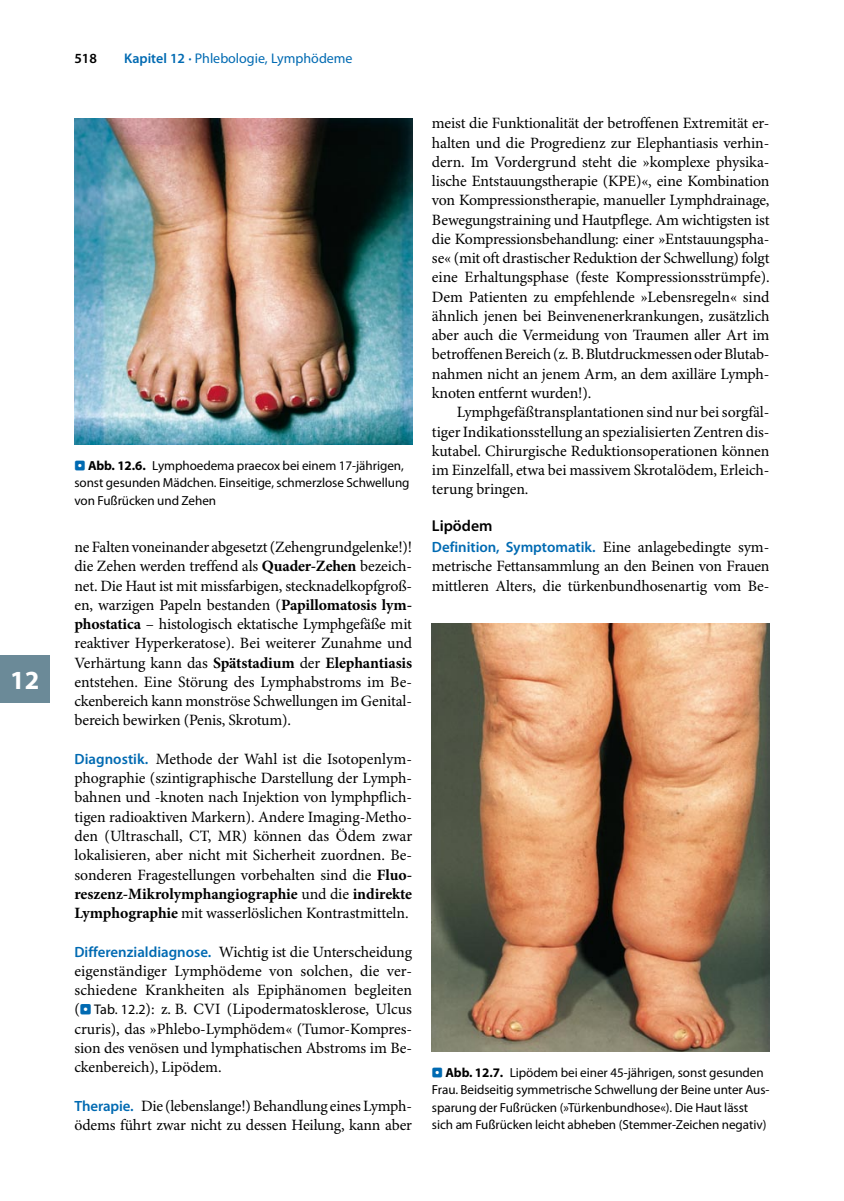
<style>
.page{position:relative;width:844px;height:1201px;background:#fff}
.page>*{position:absolute;margin:0;border:0;box-sizing:border-box;transform-origin:0 0}
.t1{font:700 26.25px "Myriad Pro";color:#fff}
.t2{font:15.75px/19.2px "Minion Pro";letter-spacing:-.01em;color:#000;text-align:justify}
.t3{font:600 15.75px "Myriad Pro";color:#000}
.t4{font:600 14.88px "Myriad Pro";color:#006ab2}
.t5{font:14px "Myriad Pro";color:#006ab2}
.t6{font:600 14px "Myriad Pro";color:#000}
.t7{font:13.12px/17.5px "Myriad Pro";letter-spacing:-.005em;color:#000}
.s1{font-weight:600}
.s2{font-family:"Blik Buttons";color:#006ab2}
.s3{font-weight:700}
.s4{font-family:"Myriad Pro";font-weight:600;font-size:14.88px;color:#006ab2}
.s5{font-family:"Blik Buttons";font-size:14px;color:#006ab2}
.s6{font-family:"Myriad Pro";font-size:14px}
.s7{font-family:"Minion Pro";font-weight:400;font-size:15.75px;color:#000}
</style>
<div class="page">
<div style="left:0;top:655px;width:50px;height:47px;background:#6b8a98"></div>
<img style="left:74px;top:118px;width:338px;height:326px">
<img style="left:432px;top:623px;width:337px;height:428px">
<h1 class="t1" style="left:10px;top:665px;width:31px">12</h1>
<p class="t6" style="left:74px;top:50px;width:24px">518</p>
<p class="t5" style="left:124px;top:50px;width:230px"><span class="s1">Kapitel 12 ·</span> Phlebologie, Lymphödeme</p>
<p class="t7" style="left:74px;top:457px;width:336px"><span class="s2">.</span> <span class="s3">Abb. 12.6.</span> Lymphoedema praecox bei einem 17-jährigen, sonst gesunden Mädchen. Einseitige, schmerzlose Schwellung von Fußrücken und Zehen</p>
<p class="t2" style="left:74px;top:538px;width:339px">ne Falten voneinander abgesetzt (Zehengrundgelenke!)! die Zehen werden treffend als <span class="s3">Quader-Zehen</span> bezeich&shy;net. Die Haut ist mit missfarbigen, stecknadelkopfgroß&shy;en, warzigen Papeln bestanden (<span class="s3">Papillomatosis lym&shy;phostatica</span> – histologisch ektatische Lymphgefäße mit reaktiver Hyperkeratose). Bei weiterer Zunahme und Verhärtung kann das <span class="s3">Spätstadium</span> der <span class="s3">Elephantiasis </span>entstehen. Eine Störung des Lymphabstroms im Be&shy;ckenbereich kann monströse Schwellungen im Genital&shy;bereich bewirken (Penis, Skrotum).</p>
<p class="t2" style="left:74px;top:750px;width:339px"><span class="s4">Diagnostik.</span> Methode der Wahl ist die Isotopenlym&shy;phographie (szintigraphische Darstellung der Lymph&shy;bahnen und -knoten nach Injektion von lymphpflich&shy;tigen radioaktiven Markern). Andere Imaging-Metho&shy;den (Ultraschall, CT, MR) können das Ödem zwar lokalisieren, aber nicht mit Sicherheit zuordnen. Be&shy;sonderen Fragestellungen vorbehalten sind die <span class="s3">Fluo&shy;reszenz-Mikrolymphangiographie</span> und die <span class="s3">indirekte Lymphographie</span> mit wasserlöslichen Kontrastmitteln.</p>
<p class="t2" style="left:74px;top:942px;width:339px"><span class="s4">Differenzialdiagnose.</span> Wichtig ist die Unterscheidung eigenständiger Lymphödeme von solchen, die ver&shy;schiedene Krankheiten als Epiphänomen begleiten (<span class="s5">.</span> <span class="s6">Tab. 12.2</span>): z. B. CVI (Lipodermatosklerose, Ulcus cruris), das »Phlebo-Lymphödem« (Tumor-Kompres&shy;sion des venösen und lymphatischen Abstroms im Be&shy;ckenbereich), Lipödem.</p>
<p class="t2" style="left:74px;top:1096px;width:339px"><span class="s4">Therapie.</span> Die (lebenslange!) Behandlung eines Lymph&shy;ödems führt zwar nicht zu dessen Heilung, kann aber</p>
<p class="t2" style="left:432px;top:114px;width:339px">meist die Funktionalität der betroffenen Extremität er&shy;halten und die Progredienz zur Elephantiasis verhin&shy;dern. Im Vordergrund steht die »komplexe physika&shy;lische Entstauungstherapie (KPE)«, eine Kombination von Kompressionstherapie, manueller Lymphdrainage, Bewegungstraining und Hautpflege. Am wichtigsten ist die Kompressionsbehandlung: einer »Entstauungspha&shy;se« (mit oft drastischer Reduktion der Schwellung) folgt eine Erhaltungsphase (feste Kompressionsstrümpfe).<br>Dem Patienten zu empfehlende »Lebensregeln« sind ähnlich jenen bei Beinvenenerkrankungen, zusätzlich aber auch die Vermeidung von Traumen aller Art im betroffenen Bereich (z. B. Blutdruckmessen oder Blutab&shy;nahmen nicht an jenem Arm, an dem axilläre Lymph&shy;knoten entfernt wurden!).</p>
<p class="t2" style="left:432px;top:403px;width:339px;text-indent:25px">Lymphgefäßtransplantationen sind nur bei sorgfäl&shy;tiger Indikationsstellung an spezialisierten Zentren dis&shy;kutabel. Chirurgische Reduktionsoperationen können im Einzelfall, etwa bei massivem Skrotalödem, Erleich&shy;terung bringen.</p>
<p class="t3" style="left:432px;top:517px;width:62px">Lipödem</p>
<p class="t4" style="left:432px;top:539px;width:339px">Definition, Symptomatik. <span class="s7">Eine anlagebedingte sym-</span></p>
<p class="t2" style="left:432px;top:557px;width:339px">metrische Fettansammlung an den Beinen von Frauen mittleren Alters, die türkenbundhosenartig vom Be-</p>
<p class="t7" style="left:432px;top:1063px;width:339px"><span class="s2">.</span> <span class="s3">Abb. 12.7.</span> Lipödem bei einer 45-jährigen, sonst gesunden Frau. Beidseitig symmetrische Schwellung der Beine unter Aus&shy;sparung der Fußrücken (»Türkenbundhose«). Die Haut lässt sich am Fußrücken leicht abheben (Stemmer-Zeichen negativ)</p>
</div>
